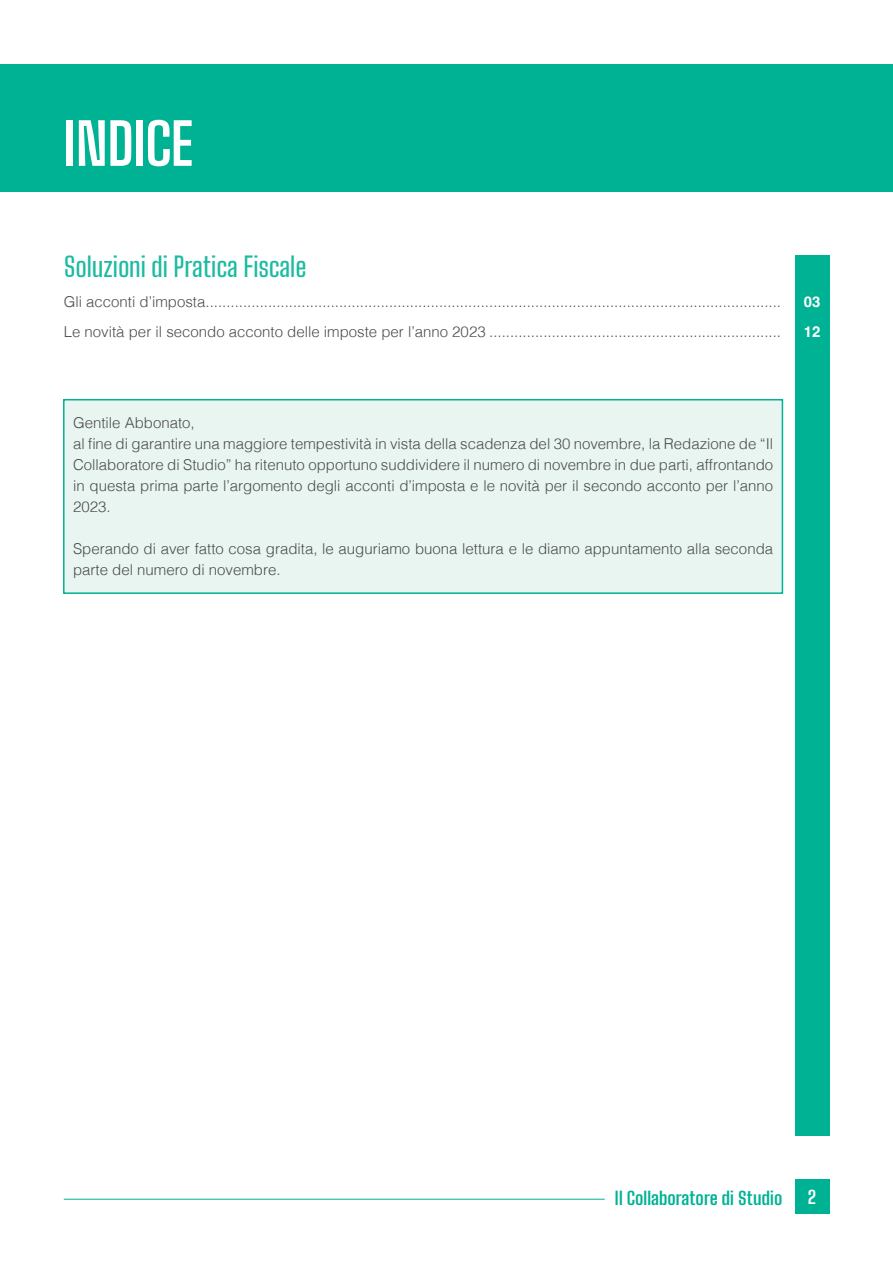
<style>
.page{position:relative;width:893px;height:1263px;background:#fff}
.page>*{position:absolute;margin:0;border:0;box-sizing:border-box;transform-origin:0 0}
.t1{font:700 57px "Big Shoulders Text";letter-spacing:-.005em;color:#fff}
.t2{font:500 27px "Big Shoulders Text";letter-spacing:-.005em;color:#1cbba1}
.t3{font:700 18px "Big Shoulders Text";color:#00b294}
.t4{font:700 18px "Big Shoulders Text";color:#fff}
.t5{font:300 15px/21px "Helvetica";color:#4b4c4d}
.t6{font:700 15px "Helvetica";color:#fff}
</style>
<div class="page">
<div style="left:0;top:64px;width:893px;height:127px;background:#00b294"></div>
<hr style="left:64px;top:1199px;width:541px;height:1px;background:#00b294">
<div style="left:795px;top:1179px;width:34px;height:34px;background:#00b294"></div>
<div style="left:795px;top:255px;width:34px;height:880px;background:#00b294"></div>
<div style="left:64px;top:400px;width:718px;height:193px;background:#e8f5f1"></div>
<div style="left:63px;top:399px;width:720px;height:195px;border:2px solid #00b294"></div>
<h1 class="t1" style="left:64px;top:104px;width:131px">INDICE</h1>
<h2 class="t2" style="left:64px;top:249px;width:244px">Soluzioni di Pratica Fiscale</h2>
<p class="t5" style="left:64px;top:291px;width:719px">Gli acconti d’imposta..........................................................................................................................................</p>
<p class="t6" style="left:804px;top:293px;width:18px">03</p>
<p class="t5" style="left:64px;top:321px;width:719px">Le novità per il secondo acconto delle imposte per l’anno 2023 ......................................................................</p>
<p class="t6" style="left:804px;top:323px;width:18px">12</p>
<p class="t5" style="left:73px;top:411px;width:702px">Gentile Abbonato,<br>al fine di garantire una maggiore tempestività in vista della scadenza del 30 novembre, la Redazione de “Il Collaboratore di Studio” ha ritenuto opportuno suddividere il numero di novembre in due parti, affrontando in questa prima parte l’argomento degli acconti d’imposta e le novità per il secondo acconto per l’anno 2023.</p>
<p class="t5" style="left:73px;top:537px;width:702px">Sperando di aver fatto cosa gradita, le auguriamo buona lettura e le diamo appuntamento alla seconda parte del numero di novembre.</p>
<p class="t3" style="left:615px;top:1185px;width:169px">Il Collaboratore di Studio</p>
<p class="t4" style="left:808px;top:1184px;width:10px">2</p>
</div>
